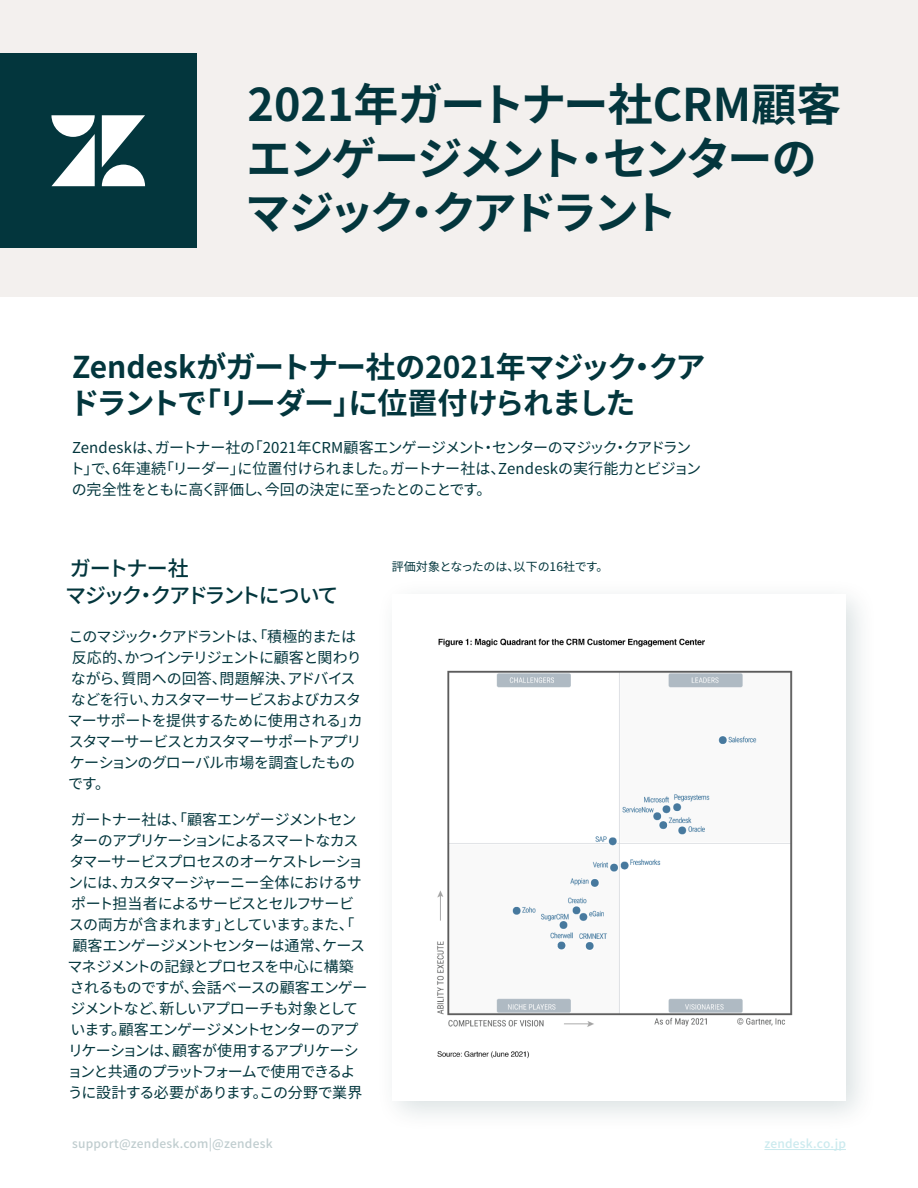
<style>
.page{position:relative;width:918px;height:1188px;background:#fff}
.page>*{position:absolute;margin:0;border:0;box-sizing:border-box;transform-origin:0 0}
.Header_2{font:700 45px/54px "Noto Sans CJ Kjp";letter-spacing:-.06em;color:#03363d}
.Header_3{font:700 30px/36px "Noto Sans CJ Kjp";letter-spacing:-.03em;color:#03363d}
.Subheader_1{font:500 21px/27px "Noto Sans CJ Kjp";letter-spacing:-.11em;color:#03363d}
.Body_2{font:15px/21px "Noto Sans CJ Kjp";letter-spacing:-.05em;color:#03363d}
.Body_2-2{font:15px/21px "Noto Sans CJ Kjp";letter-spacing:-.015em;color:#03363d}
.Body_2-3{font:15px "Noto Sans CJ Kjp";letter-spacing:-.08em;color:#03363d}
.Body_2-4{font:15px "Noto Sans CJ Kjp";letter-spacing:-.07em;color:#03363d}
.Body_2-5{font:15px "Noto Sans CJ Kjp";letter-spacing:-.03em;color:#03363d}
.Body_2-6{font:15px "Noto Sans CJ Kjp";letter-spacing:-.025em;color:#03363d}
.t1{font:500 12px "Noto Sans CJ Kjp";letter-spacing:.02em;color:#c0cdcf}
.Body_3{font:12px "Noto Sans CJ Kjp";letter-spacing:-.01em;color:#03363d}
.t2{font:500 12px "Noto Sans CJ Kjp";letter-spacing:.02em;color:#cbeaee}
</style>
<div class="page">
<hr style="left:764px;top:1149px;width:82px;height:1px;background:#cbeaee">
<div style="left:0;top:0;width:918px;height:297px;background:#f3f0ee"></div>
<div style="left:0;top:53px;width:197px;height:195px;background:#03363d"></div>
<svg style="left:51px;top:115px;width:44px;height:71px"></svg>
<svg style="left:102px;top:115px;width:43px;height:71px"></svg>
<div style="left:375px;top:578px;width:504px;height:555px;background:#03363d;opacity:.15"></div>
<div style="left:392px;top:594px;width:453px;height:506px;background:#fff"></div>
<img style="left:437px;top:638px;width:356px;height:421px">
<p class="Header_2" style="left:245px;top:78px;width:598px">2021年ガートナー社CRM顧客エンゲージメント・センターのマジック・クアドラント</p>
<p class="Header_3" style="left:70px;top:350px;width:637px">Zendeskがガートナー社の2021年マジック・クアドラントで「リーダー」に位置付けられました</p>
<p class="Body_2-2" style="left:70px;top:437px;width:633px">Zendeskは、ガートナー社の「2021年CRM顧客エンゲージメント・センターのマジック・クアドラント」で、6年連続「リーダー」に位置付けられました。ガートナー社は、Zendeskの実行能力とビジョンの完全性をともに高く評価し、今回の決定に至ったとのことです。</p>
<p class="Subheader_1" style="left:65px;top:555px;width:275px">ガートナー社<br>マジック・クアドラントについて</p>
<p class="Body_2" style="left:68px;top:626px;width:297px">このマジック・クアドラントは、「積極的または反応的、かつインテリジェントに顧客と関わりながら、質問への回答、問題解決、アドバイスなどを行い、カスタマーサービスおよびカスタマーサポートを提供するために使用される」カスタマーサービスとカスタマーサポートアプリケーションのグローバル市場を調査したものです。</p>
<p class="Body_2" style="left:71px;top:809px;width:287px">ガートナー社は、「顧客エンゲージメントセン</p>
<p class="Body_2-3" style="left:69px;top:832px;width:291px">ターのアプリケーションによるスマートなカス</p>
<p class="Body_2" style="left:69px;top:851px;width:295px">タマーサービスプロセスのオーケストレーショ</p>
<p class="Body_2" style="left:68px;top:872px;width:295px">ンには、カスタマージャーニー全体におけるサ</p>
<p class="Body_2-4" style="left:71px;top:895px;width:284px">ポート担当者によるサービスとセルフサービ</p>
<p class="Body_2" style="left:69px;top:914px;width:287px">スの両方が含まれます」としています。また、「</p>
<p class="Body_2" style="left:72px;top:935px;width:294px">顧客エンゲージメントセンターは通常、ケース</p>
<p class="Body_2-6" style="left:68px;top:958px;width:288px">マネジメントの記録とプロセスを中心に構築</p>
<p class="Body_2" style="left:70px;top:977px;width:299px">されるものですが、会話ベースの顧客エンゲー</p>
<p class="Body_2" style="left:71px;top:998px;width:289px">ジメントなど、新しいアプローチも対象として</p>
<p class="Body_2-4" style="left:70px;top:1021px;width:290px">います。顧客エンゲージメントセンターのアプ</p>
<p class="Body_2" style="left:68px;top:1040px;width:292px">リケーションは、顧客が使用するアプリケーシ</p>
<p class="Body_2-3" style="left:68px;top:1063px;width:289px">ョンと共通のプラットフォームで使用できるよ</p>
<p class="Body_2-5" style="left:68px;top:1084px;width:296px">うに設計する必要があります。この分野で業界</p>
<p class="Body_3" style="left:392px;top:559px;width:218px">評価対象となったのは、以下の16社です。</p>
<p class="t1" style="left:72px;top:1137px;width:202px">support@zendesk.com|@zendesk</p>
<p class="t2" style="left:764px;top:1137px;width:83px">zendesk.co.jp</p>
</div>
